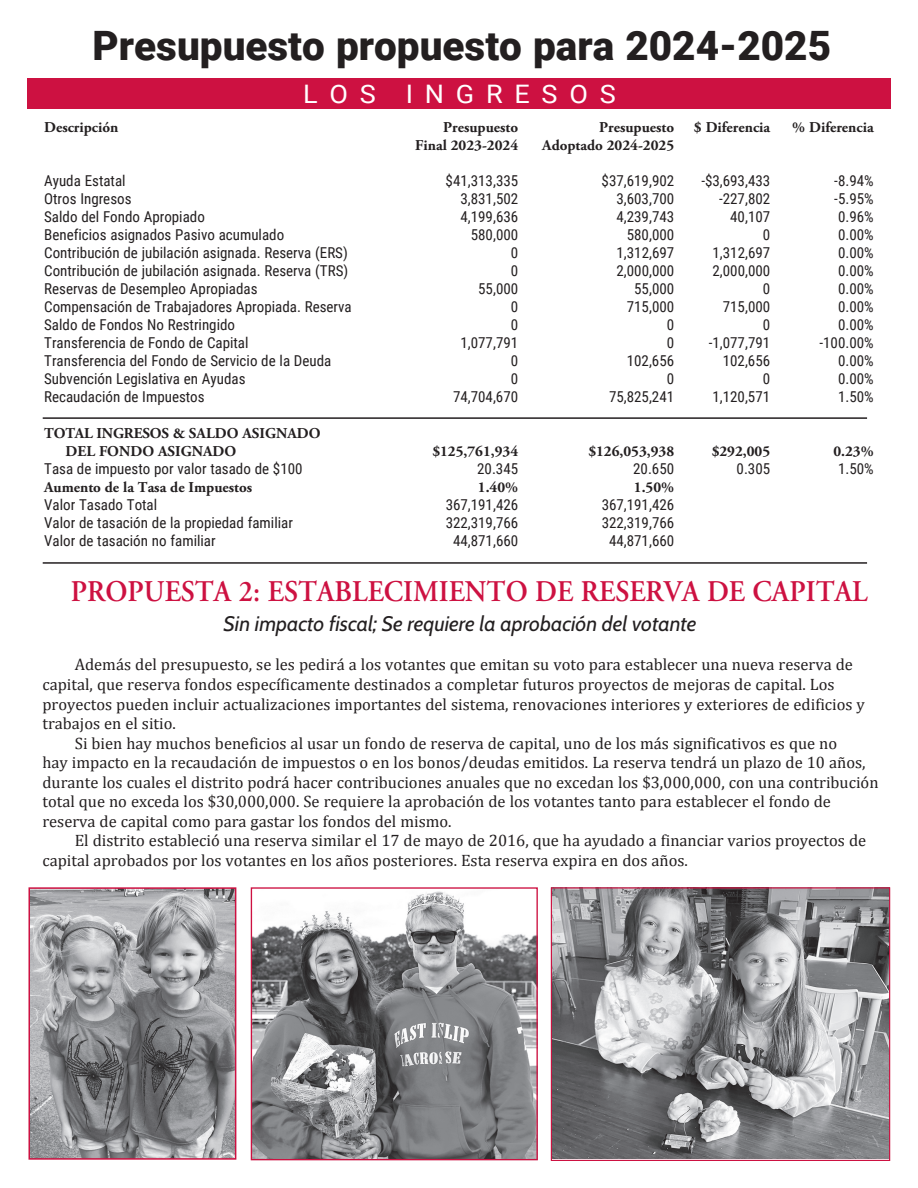
<style>
.page{position:relative;width:918px;height:1188px;background:#fff}
.page>*{position:absolute;margin:0;border:0;box-sizing:border-box;transform-origin:0 0}
.t1{font:900 40.5px "Roboto";color:#231f20}
.t2{font:600 30px "Adobe Garamond Pro";color:#cd1141;scale:.93 1}
.t3{font:25.5px "Roboto";letter-spacing:.435em;color:#fff;scale:1.06 1}
.t4{font:italic 21px "Cabin";color:#231f20}
.t5{font:16.5px "Cambria";color:#231f20}
.t6{font:15px "Roboto Condensed";color:#231f20}
.t7{font:700 15px/18px "Adobe Garamond Pro";color:#231f20}
</style>
<div class="page">
<div style="left:27px;top:78px;width:864px;height:30px;background:#cd1141"></div>
<hr style="left:43px;top:417px;width:824px;height:2px;background:#231f20">
<hr style="left:43px;top:562px;width:824px;height:2px;background:#231f20">
<img style="left:31px;top:890px;width:202px;height:267px">
<div style="left:28px;top:887px;width:208px;height:273px;border:2px solid #cd1141"></div>
<img style="left:253px;top:891px;width:283px;height:267px">
<div style="left:251px;top:887px;width:287px;height:273px;border:1px solid #cd1141"></div>
<img style="left:553px;top:889px;width:335px;height:270px">
<div style="left:551px;top:887px;width:339px;height:274px;border:1px solid #cd1141"></div>
<h1 class="t1" style="left:93px;top:18px;width:740px">Presupuesto propuesto para 2024-2025</h1>
<h3 class="t3" style="left:303px;top:76px;width:296px">LOS INGRESOS</h3>
<p class="t7" style="left:44px;top:119px;width:76px">Descripción</p>
<p class="t7" style="left:443px;top:119px;width:76px">Presupuesto</p>
<p class="t7" style="left:599px;top:119px;width:76px">Presupuesto</p>
<p class="t7" style="left:694px;top:119px;width:78px">$ Diferencia</p>
<p class="t7" style="left:792px;top:119px;width:83px">% Diferencia</p>
<p class="t7" style="left:415px;top:137px;width:104px">Final 2023-2024</p>
<p class="t7" style="left:542px;top:137px;width:133px">Adoptado 2024-2025</p>
<p class="t6" style="left:44px;top:171px;width:83px">Ayuda Estatal</p>
<p class="t6" style="left:446px;top:171px;width:74px">$41,313,335</p>
<p class="t6" style="left:602px;top:171px;width:74px">$37,619,902</p>
<p class="t6" style="left:701px;top:171px;width:70px">-$3,693,433</p>
<p class="t6" style="left:834px;top:171px;width:41px">-8.94%</p>
<p class="t6" style="left:44px;top:189px;width:89px">Otros Ingresos</p>
<p class="t6" style="left:460px;top:189px;width:59px">3,831,502</p>
<p class="t6" style="left:616px;top:189px;width:59px">3,603,700</p>
<p class="t6" style="left:719px;top:189px;width:53px">-227,802</p>
<p class="t6" style="left:834px;top:189px;width:41px">-5.95%</p>
<p class="t6" style="left:44px;top:207px;width:162px">Saldo del Fondo Apropiado</p>
<p class="t6" style="left:460px;top:207px;width:59px">4,199,636</p>
<p class="t6" style="left:616px;top:207px;width:59px">4,239,743</p>
<p class="t6" style="left:730px;top:207px;width:41px">40,107</p>
<p class="t6" style="left:838px;top:207px;width:37px">0.96%</p>
<p class="t6" style="left:44px;top:225px;width:242px">Beneficios asignados Pasivo acumulado</p>
<p class="t6" style="left:471px;top:225px;width:49px">580,000</p>
<p class="t6" style="left:627px;top:225px;width:49px">580,000</p>
<p class="t6" style="left:763px;top:225px;width:9px">0</p>
<p class="t6" style="left:838px;top:225px;width:37px">0.00%</p>
<p class="t6" style="left:44px;top:243px;width:305px">Contribución de jubilación asignada. Reserva (ERS)</p>
<p class="t6" style="left:511px;top:243px;width:9px">0</p>
<p class="t6" style="left:617px;top:243px;width:59px">1,312,697</p>
<p class="t6" style="left:713px;top:243px;width:59px">1,312,697</p>
<p class="t6" style="left:838px;top:243px;width:37px">0.00%</p>
<p class="t6" style="left:44px;top:261px;width:305px">Contribución de jubilación asignada. Reserva (TRS)</p>
<p class="t6" style="left:511px;top:261px;width:9px">0</p>
<p class="t6" style="left:617px;top:261px;width:59px">2,000,000</p>
<p class="t6" style="left:713px;top:261px;width:59px">2,000,000</p>
<p class="t6" style="left:838px;top:261px;width:37px">0.00%</p>
<p class="t6" style="left:44px;top:279px;width:215px">Reservas de Desempleo Apropiadas</p>
<p class="t6" style="left:478px;top:279px;width:41px">55,000</p>
<p class="t6" style="left:634px;top:279px;width:41px">55,000</p>
<p class="t6" style="left:763px;top:279px;width:9px">0</p>
<p class="t6" style="left:838px;top:279px;width:37px">0.00%</p>
<p class="t6" style="left:44px;top:297px;width:309px">Compensación de Trabajadores Apropiada. Reserva</p>
<p class="t6" style="left:511px;top:297px;width:9px">0</p>
<p class="t6" style="left:627px;top:297px;width:49px">715,000</p>
<p class="t6" style="left:723px;top:297px;width:49px">715,000</p>
<p class="t6" style="left:838px;top:297px;width:37px">0.00%</p>
<p class="t6" style="left:44px;top:315px;width:192px">Saldo de Fondos No Restringido</p>
<p class="t6" style="left:511px;top:315px;width:9px">0</p>
<p class="t6" style="left:667px;top:315px;width:9px">0</p>
<p class="t6" style="left:763px;top:315px;width:9px">0</p>
<p class="t6" style="left:838px;top:315px;width:37px">0.00%</p>
<p class="t6" style="left:44px;top:333px;width:206px">Transferencia de Fondo de Capital</p>
<p class="t6" style="left:460px;top:333px;width:59px">1,077,791</p>
<p class="t6" style="left:667px;top:333px;width:9px">0</p>
<p class="t6" style="left:709px;top:333px;width:63px">-1,077,791</p>
<p class="t6" style="left:820px;top:333px;width:56px">-100.00%</p>
<p class="t6" style="left:44px;top:351px;width:289px">Transferencia del Fondo de Servicio de la Deuda</p>
<p class="t6" style="left:511px;top:351px;width:9px">0</p>
<p class="t6" style="left:627px;top:351px;width:49px">102,656</p>
<p class="t6" style="left:723px;top:351px;width:49px">102,656</p>
<p class="t6" style="left:838px;top:351px;width:37px">0.00%</p>
<p class="t6" style="left:44px;top:369px;width:203px">Subvención Legislativa en Ayudas</p>
<p class="t6" style="left:511px;top:369px;width:9px">0</p>
<p class="t6" style="left:667px;top:369px;width:9px">0</p>
<p class="t6" style="left:763px;top:369px;width:9px">0</p>
<p class="t6" style="left:838px;top:369px;width:37px">0.00%</p>
<p class="t6" style="left:44px;top:387px;width:162px">Recaudación de Impuestos</p>
<p class="t6" style="left:453px;top:387px;width:67px">74,704,670</p>
<p class="t6" style="left:609px;top:387px;width:67px">75,825,241</p>
<p class="t6" style="left:712px;top:387px;width:59px">1,120,571</p>
<p class="t6" style="left:838px;top:387px;width:37px">1.50%</p>
<p class="t7" style="left:65px;top:425px;width:257px;text-indent:-21px">TOTAL INGRESOS &amp; SALDO ASIGNADO<br>DEL FONDO ASIGNADO</p>
<p class="t7" style="left:432px;top:443px;width:87px">$125,761,934</p>
<p class="t7" style="left:588px;top:443px;width:87px">$126,053,938</p>
<p class="t7" style="left:712px;top:443px;width:60px">$292,005</p>
<p class="t7" style="left:833px;top:443px;width:42px">0.23%</p>
<p class="t6" style="left:44px;top:459px;width:260px">Tasa de impuesto por valor tasado de $100</p>
<p class="t6" style="left:477px;top:459px;width:42px">20.345</p>
<p class="t6" style="left:633px;top:459px;width:42px">20.650</p>
<p class="t6" style="left:737px;top:459px;width:35px">0.305</p>
<p class="t6" style="left:838px;top:459px;width:37px">1.50%</p>
<p class="t7" style="left:44px;top:479px;width:209px">Aumento de la Tasa de Impuestos</p>
<p class="t7" style="left:478px;top:479px;width:42px">1.40%</p>
<p class="t7" style="left:634px;top:479px;width:42px">1.50%</p>
<p class="t6" style="left:44px;top:495px;width:115px">Valor Tasado Total</p>
<p class="t6" style="left:446px;top:495px;width:74px">367,191,426</p>
<p class="t6" style="left:602px;top:495px;width:74px">367,191,426</p>
<p class="t6" style="left:44px;top:513px;width:250px">Valor de tasación de la propiedad familiar</p>
<p class="t6" style="left:446px;top:513px;width:74px">322,319,766</p>
<p class="t6" style="left:602px;top:513px;width:74px">322,319,766</p>
<p class="t6" style="left:44px;top:531px;width:173px">Valor de tasación no familiar</p>
<p class="t6" style="left:453px;top:531px;width:67px">44,871,660</p>
<p class="t6" style="left:609px;top:531px;width:67px">44,871,660</p>
<h2 class="t2" style="left:71px;top:575px;width:859px">PROPUESTA 2: ESTABLECIMIENTO DE RESERVA DE CAPITAL</h2>
<p class="t4" style="left:224px;top:607px;width:474px">Sin impacto fiscal; Se requiere la aprobación del votante</p>
<p class="t5" style="left:75px;top:655px;width:780px">Además del presupuesto, se les pedirá a los votantes que emitan su voto para establecer una nueva reserva de</p>
<p class="t5" style="left:42px;top:675px;width:794px">capital, que reserva fondos específicamente destinados a completar futuros proyectos de mejoras de capital. Los</p>
<p class="t5" style="left:42px;top:694px;width:824px">proyectos pueden incluir actualizaciones importantes del sistema, renovaciones interiores y exteriores de edificios y</p>
<p class="t5" style="left:42px;top:714px;width:135px">trabajos en el sitio.</p>
<p class="t5" style="left:75px;top:733px;width:764px">Si bien hay muchos beneficios al usar un fondo de reserva de capital, uno de los más significativos es que no</p>
<p class="t5" style="left:42px;top:753px;width:825px">hay impacto en la recaudación de impuestos o en los bonos/deudas emitidos. La reserva tendrá un plazo de 10 años,</p>
<p class="t5" style="left:42px;top:772px;width:838px">durante los cuales el distrito podrá hacer contribuciones anuales que no excedan los $3,000,000, con una contribución</p>
<p class="t5" style="left:42px;top:792px;width:790px">total que no exceda los $30,000,000. Se requiere la aprobación de los votantes tanto para establecer el fondo de</p>
<p class="t5" style="left:42px;top:811px;width:411px">reserva de capital como para gastar los fondos del mismo.</p>
<p class="t5" style="left:75px;top:831px;width:793px">El distrito estableció una reserva similar el 17 de mayo de 2016, que ha ayudado a financiar varios proyectos de</p>
<p class="t5" style="left:42px;top:850px;width:647px">capital aprobados por los votantes en los años posteriores. Esta reserva expira en dos años.</p>
</div>
